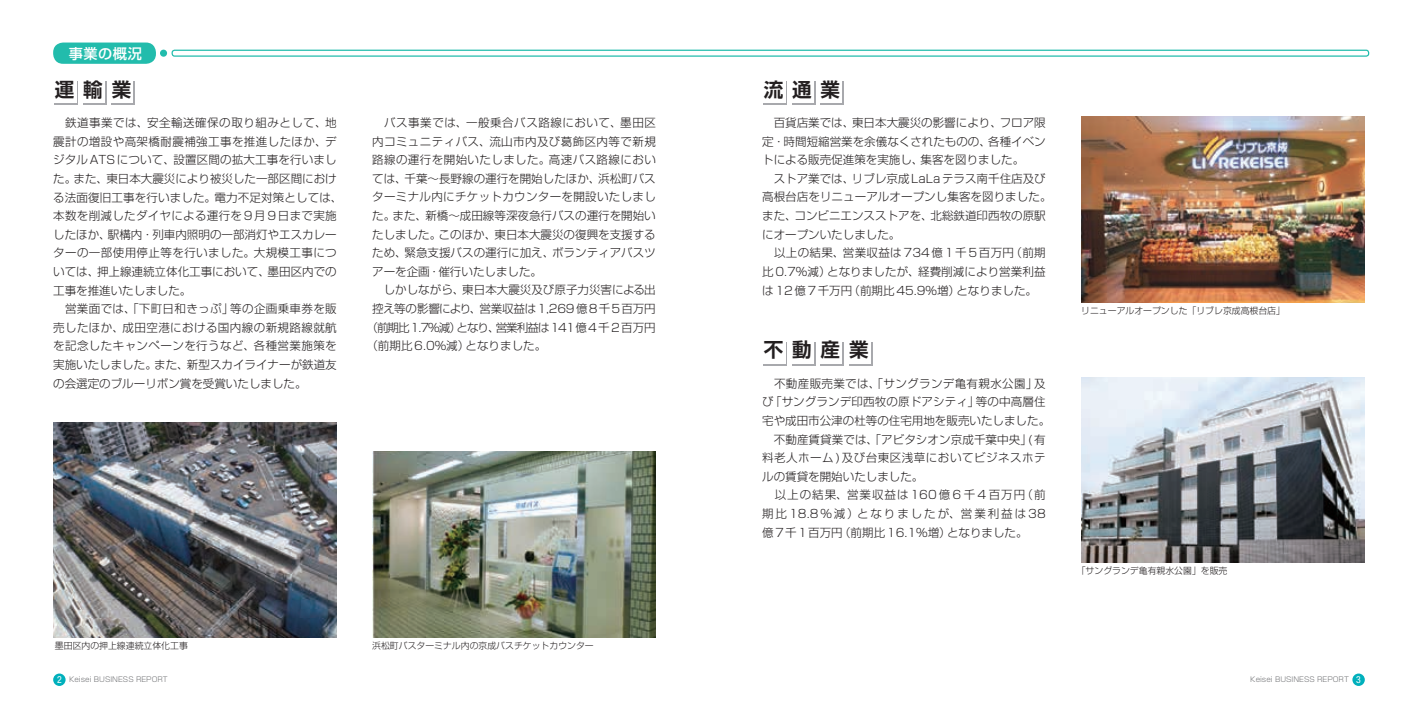
<style>
.page{position:relative;width:1418px;height:709px;background:#fff}
.page>*{position:absolute;margin:0;border:0;box-sizing:border-box;transform-origin:0 0}
.t1{font:700 19.5px "Shin Go Pro De";color:#231f20}
.t2{font:500 14.12px "Shin Go Pro";letter-spacing:.04em;color:#fff}
.t3{font:300 11.5px/18.6px "Shin Go Pro";letter-spacing:.005em;color:#231f20}
.t4{font:300 11.5px "Shin Go Pro";letter-spacing:.035em;color:#231f20}
.t5{font:300 11.5px "Shin Go Pro";letter-spacing:-.08em;color:#231f20}
.t6{font:300 11.5px "Shin Go Pro";letter-spacing:-.015em;color:#231f20}
.t7{font:300 11.5px "Shin Go Pro";letter-spacing:.045em;color:#231f20}
.t8{font:300 11.5px "Shin Go Pro";letter-spacing:.025em;color:#231f20}
.t9{font:300 8.88px "Shin Go Pro";color:#231f20}
.t10{font:300 7.12px "Shin Go Pro";color:#6c6d70}
.s1{font-family:"Helvetica Neue";font-weight:400;font-stretch:condensed;font-size:9.75px;color:#fff}
</style>
<div class="page">
<img style="left:53px;top:422px;width:284px;height:215px">
<img style="left:1081px;top:117px;width:283px;height:185px">
<img style="left:1081px;top:377px;width:283px;height:185px">
<img style="left:372px;top:452px;width:284px;height:185px">
<svg style="left:55px;top:81px;width:23px;height:24px"></svg>
<svg style="left:764px;top:81px;width:23px;height:24px"></svg>
<div style="left:53px;top:80px;width:23px;height:23px;background:#fff"></div>
<div style="left:762px;top:80px;width:23px;height:23px;background:#fff"></div>
<div style="left:83px;top:81px;width:23px;height:24px;background:#a8a9ad"></div>
<svg style="left:792px;top:81px;width:23px;height:24px"></svg>
<div style="left:81px;top:80px;width:24px;height:23px;background:#fff"></div>
<div style="left:790px;top:80px;width:23px;height:23px;background:#fff"></div>
<div style="left:112px;top:81px;width:23px;height:24px;background:#a8a9ad"></div>
<div style="left:820px;top:81px;width:23px;height:24px;background:#a8a9ad"></div>
<div style="left:110px;top:80px;width:23px;height:23px;background:#fff"></div>
<div style="left:819px;top:80px;width:23px;height:23px;background:#fff"></div>
<div style="left:53px;top:43px;width:103px;height:21px;background:#22bcac;border-radius:10px"></div>
<div style="left:171px;top:50px;width:1198px;height:7px;border:1px solid #22bcac;border-radius:2px"></div>
<div style="left:160px;top:50px;width:7px;height:7px;background:#22bcac;border-radius:50%"></div>
<div style="left:1352px;top:673px;width:12px;height:13px;background:#00b0bc;border-radius:50%"></div>
<div style="left:53px;top:673px;width:13px;height:13px;background:#00b0bc;border-radius:50%"></div>
<p class="t2" style="left:69px;top:42px;width:75px">事業の概況</p>
<h1 class="t1" style="left:112px;top:73px;width:21px">業</h1>
<h1 class="t1" style="left:820px;top:73px;width:21px">業</h1>
<h1 class="t1" style="left:83px;top:73px;width:21px">輸</h1>
<h1 class="t1" style="left:792px;top:73px;width:21px">通</h1>
<h1 class="t1" style="left:55px;top:73px;width:21px">運</h1>
<h1 class="t1" style="left:764px;top:73px;width:21px">流</h1>
<p class="t7" style="left:372px;top:113px;width:285px">　バス事業では、一般乗合バス路線において、墨田区</p>
<p class="t4" style="left:372px;top:132px;width:285px">内コミュニティバス、流山市内及び葛飾区内等で新規</p>
<p class="t4" style="left:372px;top:150px;width:285px">路線の運行を開始いたしました。高速バス路線におい</p>
<p class="t3" style="left:372px;top:168px;width:285px">ては、千葉～長野線の運行を開始したほか、浜松町バス</p>
<p class="t8" style="left:372px;top:188px;width:285px">ターミナル内にチケットカウンターを開設いたしまし</p>
<p class="t3" style="left:372px;top:205px;width:285px">た。また、新橋～成田線等深夜急行バスの運行を開始い</p>
<p class="t3" style="left:372px;top:223px;width:285px">たしました。このほか、東日本大震災の復興を支援する</p>
<p class="t3" style="left:372px;top:242px;width:285px">ため、緊急支援バスの運行に加え、ボランティアバスツ</p>
<p class="t3" style="left:372px;top:261px;width:171px">アーを企画・催行いたしました。</p>
<p class="t3" style="left:372px;top:279px;width:285px">　しかしながら、東日本大震災及び原子力災害による出</p>
<p class="t6" style="left:372px;top:299px;width:285px">控え等の影響により、営業収益は1,269億８千５百万円</p>
<p class="t5" style="left:366px;top:318px;width:291px">（前期比1.7％減）となり、営業利益は141億４千２百万円</p>
<p class="t3" style="left:366px;top:335px;width:181px">（前期比6.0％減）となりました。</p>
<p class="t3" style="left:53px;top:112px;width:291px">　鉄道事業では、安全輸送確保の取り組みとして、地震計の増設や高架橋耐震補強工事を推進したほか、デジタルATSについて、設置区間の拡大工事を行いました。また、東日本大震災により被災した一部区間における法面復旧工事を行いました。電力不足対策としては、本数を削減したダイヤによる運行を９月９日まで実施したほか、駅構内・列車内照明の一部消灯やエスカレーターの一部使用停止等を行いました。大規模工事については、押上線連続立体化工事において、墨田区内での工事を推進いたしました。<br>　営業面では、「下町日和きっぷ」等の企画乗車券を販売したほか、成田空港における国内線の新規路線就航を記念したキャンペーンを行うなど、各種営業施策を実施いたしました。また、新型スカイライナーが鉄道友の会選定のブルーリボン賞を受賞いたしました。</p>
<p class="t3" style="left:762px;top:112px;width:291px">　百貨店業では、東日本大震災の影響により、フロア限定・時間短縮営業を余儀なくされたものの、各種イベントによる販売促進策を実施し、集客を図りました。<br>　ストア業では、リブレ京成LaLaテラス南千住店及び高根台店をリニューアルオープンし集客を図りました。また、コンビニエンスストアを、北総鉄道印西牧の原駅にオープンいたしました。<br>　以上の結果、営業収益は734億１千５百万円（前期比0.7％減）となりましたが、経費削減により営業利益は12億７千万円（前期比45.9％増）となりました。</p>
<h1 class="t1" style="left:792px;top:334px;width:21px">動</h1>
<h1 class="t1" style="left:820px;top:334px;width:49px">産業</h1>
<h1 class="t1" style="left:764px;top:334px;width:21px">不</h1>
<p class="t3" style="left:762px;top:372px;width:289px">　不動産販売業では、「サングランデ亀有親水公園」及び「サングランデ印西牧の原ドアシティ」等の中高層住宅や成田市公津の杜等の住宅用地を販売いたしました。　不動産賃貸業では、「アビタシオン京成千葉中央」(有料老人ホーム)及び台東区浅草においてビジネスホテルの賃貸を開始いたしました。<br>　以上の結果、営業収益は160億６千４百万円（前期比18.8％減）となりましたが、営業利益は38億７千１百万円（前期比16.1％増）となりました。</p>
<p class="t9" style="left:55px;top:638px;width:134px">墨田区内の押上線連続立体化工事</p>
<p class="t9" style="left:372px;top:638px;width:223px">浜松町バスターミナル内の京成バスチケットカウンター</p>
<p class="t9" style="left:1081px;top:303px;width:205px">リニューアルオープンした「リブレ京成高根台店」</p>
<p class="t9" style="left:1076px;top:563px;width:152px">「サングランデ亀有親水公園」を販売</p>
<p class="t10" style="left:57px;top:674px;width:112px"><span class="s1">2</span> Keisei BUSINESS REPORT</p>
<p class="t10" style="left:1250px;top:674px;width:112px">Keisei BUSINESS REPORT <span class="s1">3</span></p>
</div>
